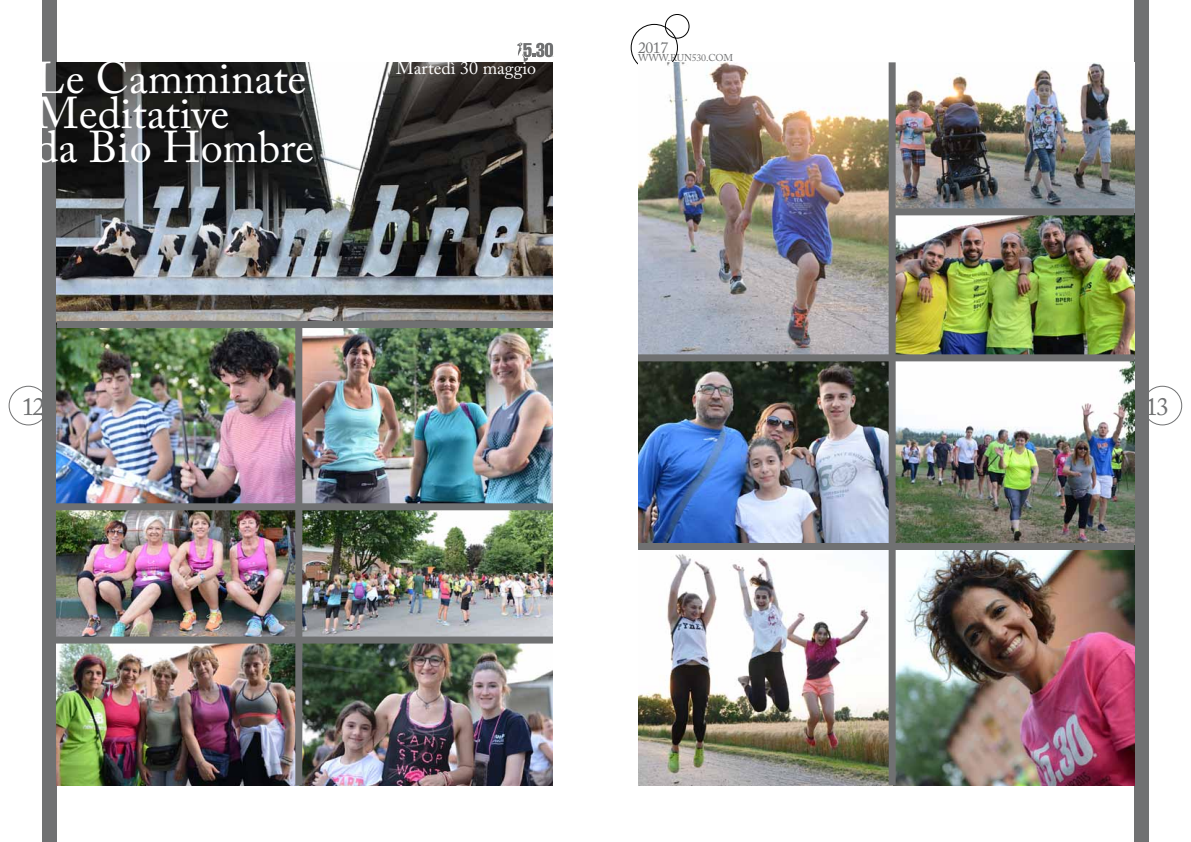
<style>
.page{position:relative;width:1191px;height:842px;background:#fff}
.page>*{position:absolute;margin:0;border:0;box-sizing:border-box;transform-origin:0 0}
.t1{font:44.2px/34px "Adobe Caslon Pro";color:#fff}
.t2{font:25px "Adobe Caslon Pro";color:#707172}
.t3{font:18px "Adobe Caslon Pro";color:#fff}
.t4{font:15.7px "Adobe Caslon Pro";color:#707172}
.t5{font:9.9px "Adobe Caslon Pro";letter-spacing:-.01em;color:#707172}
</style>
<div class="page">
<div style="left:43px;top:0;width:14px;height:842px;background:#707172"></div>
<div style="left:1134px;top:0;width:14px;height:842px;background:#707172"></div>
<svg style="left:517px;top:43px;width:36px;height:19px"></svg>
<div style="left:9px;top:386px;width:39px;height:39px;border:1px solid #707172;border-radius:50%"></div>
<div style="left:1142px;top:386px;width:39px;height:39px;border:1px solid #707172;border-radius:50%"></div>
<div style="left:665px;top:14px;width:24px;height:24px;border:1px solid #000;border-radius:50%"></div>
<div style="left:631px;top:24px;width:46px;height:47px;border:1px solid #000;border-radius:50%"></div>
<img style="left:302px;top:328px;width:251px;height:175px">
<img style="left:302px;top:643px;width:251px;height:142px">
<img style="left:302px;top:510px;width:251px;height:126px">
<img style="left:895px;top:361px;width:239px;height:182px">
<img style="left:895px;top:215px;width:239px;height:139px">
<img style="left:895px;top:62px;width:239px;height:146px">
<img style="left:895px;top:550px;width:239px;height:235px">
<svg style="left:57px;top:62px;width:496px;height:259px;background:#585a5b"></svg>
<img style="left:638px;top:62px;width:250px;height:292px">
<img style="left:57px;top:328px;width:238px;height:175px">
<img style="left:638px;top:361px;width:250px;height:182px">
<img style="left:57px;top:643px;width:238px;height:142px">
<img style="left:57px;top:510px;width:238px;height:126px">
<img style="left:638px;top:554px;width:250px;height:231px">
<div style="left:57px;top:321px;width:496px;height:7px;background:#707172"></div>
<div style="left:638px;top:354px;width:496px;height:7px;background:#707172"></div>
<div style="left:892px;top:208px;width:242px;height:7px;background:#707172"></div>
<div style="left:54px;top:503px;width:499px;height:7px;background:#707172"></div>
<div style="left:54px;top:636px;width:499px;height:7px;background:#707172"></div>
<div style="left:638px;top:543px;width:496px;height:7px;background:#707172"></div>
<div style="left:295px;top:323px;width:7px;height:462px;background:#707172"></div>
<div style="left:888px;top:62px;width:7px;height:723px;background:#707172"></div>
<p class="t1" style="left:35px;top:61px;width:272px">Le Camminate</p>
<p class="t3" style="left:396px;top:57px;width:141px">Martedì 30 maggio</p>
<p class="t1" style="left:35px;top:95px;width:280px">Meditative<br>da Bio Hombre</p>
<p class="t4" style="left:638px;top:38px;width:32px">2017</p>
<p class="t5" style="left:638px;top:52px;width:95px">www.run530.com</p>
<p class="t2" style="left:22px;top:392px;width:25px">12</p>
<p class="t2" style="left:1145px;top:392px;width:25px">13</p>
</div>
